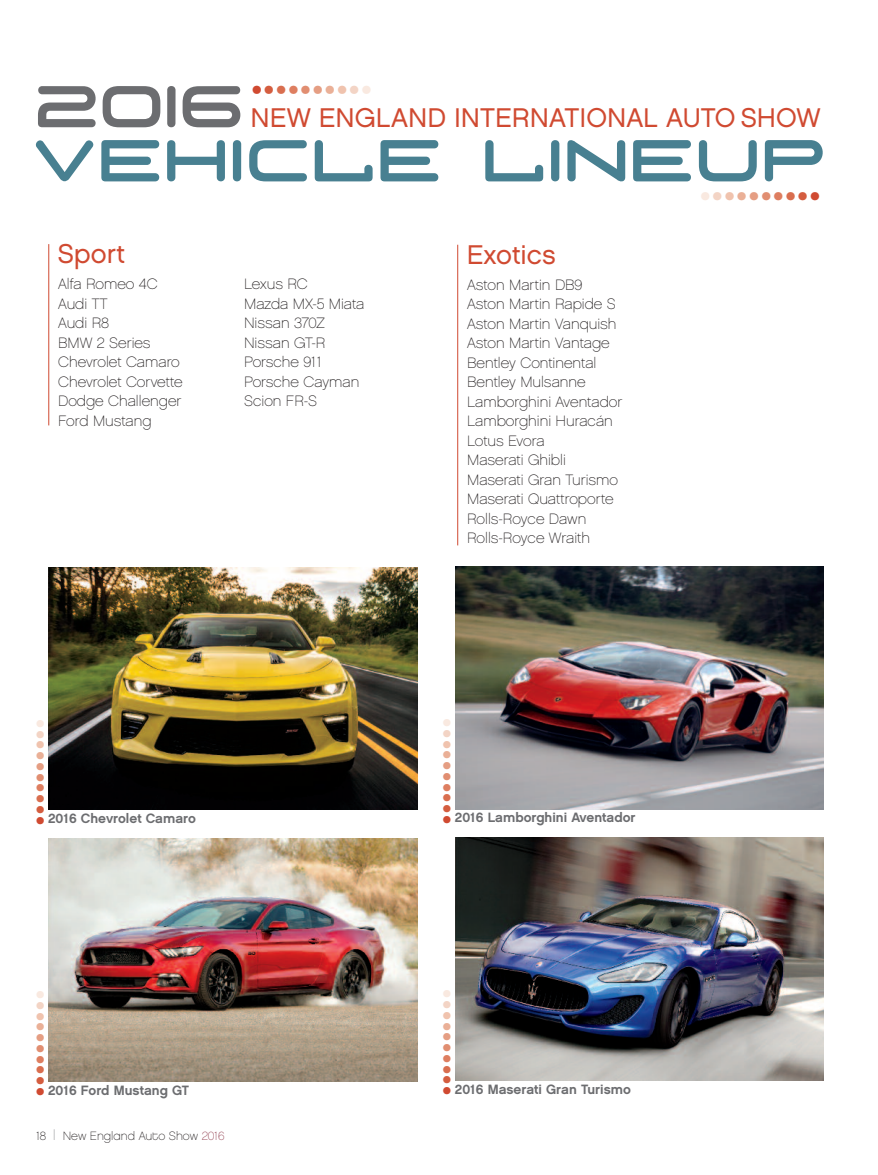
<style>
.page{position:relative;width:878px;height:1175px;background:#fff}
.page>*{position:absolute;margin:0;border:0;box-sizing:border-box;transform-origin:0 0}
.t1{font:140.55px "Fraulein";letter-spacing:.005em;color:#488091}
.t2{font:140.55px "Fraulein";color:#6c6d70}
.t3{font:39px "Chalet London Nineteen Sixty";color:#d04a31}
.t4{font:39px "Chalet London Nineteen Sixty";color:#f9e9e0}
.t5{font:34.35px "Chalet London Nineteen Sixty";color:#d04a31}
.t6{font:27px "Chalet London Nineteen Sixty";color:#d04a31}
.t7{font:15px/19.5px "Chalet Paris Nineteen Sixty";color:#231f20}
.t8{font:13.5px "Chalet New York Nineteen Sixty";color:#6c6d70}
.t9{font:12px "Chalet Paris Nineteen Eighty";color:#231f20}
.s1{color:#d45d3f}
.s2{color:#d96e4f}
.s3{color:#de7e60}
.s4{color:#e18e71}
.s5{color:#e59e83}
.s6{color:#eab097}
.s7{color:#f0c3ae}
.s8{color:#f3d4c5}
.s9{color:#f9e9e0}
.s10{color:#d04a31}
.s11{font-size:14.4px;color:#808285}
.s12{color:#944152}
</style>
<div class="page">
<img style="left:49px;top:567px;width:368px;height:242px">
<img style="left:455px;top:566px;width:369px;height:243px">
<img style="left:49px;top:838px;width:368px;height:243px">
<img style="left:455px;top:837px;width:369px;height:243px">
<hr style="left:48px;top:244px;width:1px;height:181px;background:#d04a31">
<hr style="left:457px;top:245px;width:1px;height:300px;background:#d04a31">
<h1 class="t2" style="left:31px;top:-53px;width:211px">2016</h1>
<h2 class="t3" style="left:251px;top:67px;width:123px">•<span class="s1">•</span><span class="s2">•</span><span class="s3">•</span><span class="s4">•</span><span class="s5">•</span><span class="s6">•</span><span class="s7">•</span><span class="s8">•</span><span class="s9">•</span></h2>
<h3 class="t6" style="left:250px;top:101px;width:571px">NEW ENGLAND INTERNATIONAL AUTO SHOW</h3>
<h1 class="t1" style="left:29px;top:1px;width:795px">VEHICLE LINEUP</h1>
<h2 class="t4" style="left:821px;top:219px;width:123px;rotate:-180deg">•<span class="s8">•</span><span class="s7">•</span><span class="s6">•</span><span class="s5">•</span><span class="s4">•</span><span class="s3">•</span><span class="s2">•</span><span class="s1">•</span><span class="s10">•</span></h2>
<h3 class="t6" style="left:58px;top:237px;width:69px">Sport</h3>
<h3 class="t6" style="left:466px;top:238px;width:90px">Exotics</h3>
<p class="t7" style="left:58px;top:274px;width:126px">Alfa Romeo 4C<br>Audi TT<br>Audi R8<br>BMW 2 Series<br>Chevrolet Camaro<br>Chevrolet Corvette<br>Dodge Challenger<br>Ford Mustang</p>
<p class="t7" style="left:244px;top:274px;width:122px">Lexus RC<br>Mazda Mx-5 Miata<br>Nissan 370Z<br>Nissan GT-R<br>Porsche 911<br>Porsche Cayman<br>Scion FR-S</p>
<p class="t7" style="left:467px;top:275px;width:157px">Aston Martin DB9<br>Aston Martin Rapide S<br>Aston Martin Vanquish<br>Aston Martin Vantage<br>Bentley Continental<br>Bentley Mulsanne<br>Lamborghini Aventador<br>Lamborghini Huracán<br>Lotus Evora<br>Maserati Ghibli<br>Maserati Gran Turismo<br>Maserati Quattroporte<br>Rolls-Royce Dawn<br>Rolls-Royce Wraith</p>
<h3 class="t5" style="left:20px;top:825px;width:109px;rotate:-90deg">•<span class="s1">•</span><span class="s2">•</span><span class="s3">•</span><span class="s4">•</span><span class="s5">•</span><span class="s6">•</span><span class="s7">•</span><span class="s8">•</span><span class="s9">•</span></h3>
<p class="t8" style="left:48px;top:810px;width:149px">2016 Chevrolet Camaro</p>
<h3 class="t5" style="left:426px;top:824px;width:109px;rotate:-90deg">•<span class="s1">•</span><span class="s2">•</span><span class="s3">•</span><span class="s4">•</span><span class="s5">•</span><span class="s6">•</span><span class="s7">•</span><span class="s8">•</span><span class="s9">•</span></h3>
<p class="t8" style="left:455px;top:809px;width:182px">2016 Lamborghini Aventador</p>
<h3 class="t5" style="left:20px;top:1096px;width:109px;rotate:-90deg">•<span class="s1">•</span><span class="s2">•</span><span class="s3">•</span><span class="s4">•</span><span class="s5">•</span><span class="s6">•</span><span class="s7">•</span><span class="s8">•</span><span class="s9">•</span></h3>
<p class="t8" style="left:48px;top:1081px;width:142px">2016 Ford Mustang GT</p>
<h3 class="t5" style="left:426px;top:1096px;width:109px;rotate:-90deg">•<span class="s1">•</span><span class="s2">•</span><span class="s3">•</span><span class="s4">•</span><span class="s5">•</span><span class="s6">•</span><span class="s7">•</span><span class="s8">•</span><span class="s9">•</span></h3>
<p class="t8" style="left:455px;top:1080px;width:177px">2016 Maserati Gran Turismo</p>
<p class="t9" style="left:36px;top:1128px;width:190px">18 <span class="s11">|</span> New England Auto Show <span class="s12">2016</span></p>
</div>
